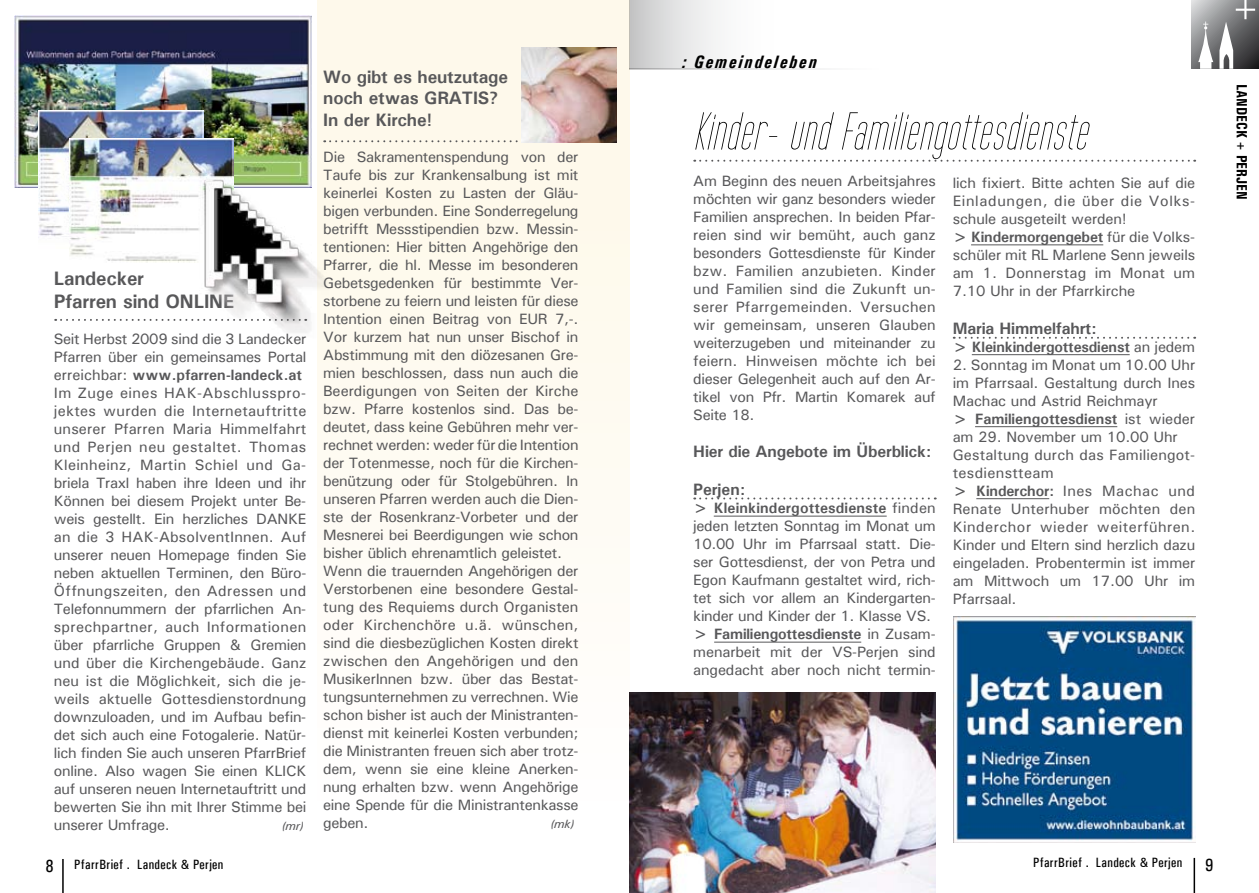
<style>
.page{position:relative;width:1259px;height:893px;background:#fff}
.page>*{position:absolute;margin:0;border:0;box-sizing:border-box;transform-origin:0 0}
.t1{font:italic 54px "Tall Films";letter-spacing:.02em;color:#000}
.t2{font:700 19.5px/23.4px "Univers";letter-spacing:-.01em;color:#58585a}
.t3{font:700 18px/21.6px "Univers";letter-spacing:-.01em;color:#58585a}
.t4{font:italic 700 condensed 18px "Univers";letter-spacing:.1em;color:#000}
.t5{font:700 16.5px "Univers";letter-spacing:-.01em;color:#58585a}
.t6{font:500 15px/18px "Univers";letter-spacing:-.02em;color:#58585a}
.t7{font:700 15px "Univers";letter-spacing:-.01em;color:#58585a}
.t8{font:700 condensed 15px "Univers";color:#000}
.t9{font:500 condensed 13.5px "Univers";letter-spacing:.03em;color:#000}
.t10{font:italic 500 12px "Univers";color:#58585a}
.s1{font-weight:700}
.s2{font-weight:500}
</style>
<div class="page">
<div style="left:317px;top:0;width:312px;height:804px;background:#fefaf1"></div>
<svg style="left:1191px;top:0;width:68px;height:69px;background:#8c8d8f"></svg>
<hr style="left:62px;top:859px;width:2px;height:34px;background:#000">
<hr style="left:1193px;top:858px;width:2px;height:35px;background:#000">
<svg style="left:694px;top:160px;width:501px;height:2px"></svg>
<hr style="left:714px;top:516px;width:172px;height:1px;background:#58585a">
<hr style="left:714px;top:642px;width:147px;height:1px;background:#58585a">
<div style="left:629px;top:0;width:150px;height:68px;background:linear-gradient(to right,#cdcdce,#fff)"></div>
<svg style="left:629px;top:68px;width:192px;height:2px"></svg>
<hr style="left:971px;top:244px;width:132px;height:1px;background:#58585a">
<hr style="left:972px;top:354px;width:157px;height:1px;background:#58585a">
<hr style="left:975px;top:426px;width:142px;height:1px;background:#58585a">
<hr style="left:976px;top:498px;width:73px;height:1px;background:#58585a">
<svg style="left:324px;top:140px;width:194px;height:2px"></svg>
<img style="left:14px;top:16px;width:298px;height:171px">
<img style="left:38px;top:110px;width:165px;height:127px">
<img style="left:629px;top:692px;width:306px;height:201px">
<img style="left:69px;top:138px;width:165px;height:124px">
<img style="left:200px;top:174px;width:127px;height:159px">
<svg style="left:55px;top:319px;width:251px;height:2px"></svg>
<img style="left:522px;top:47px;width:95px;height:95px">
<svg style="left:694px;top:497px;width:241px;height:2px"></svg>
<svg style="left:953px;top:337px;width:242px;height:2px"></svg>
<img style="left:953px;top:617px;width:242px;height:226px">
<h2 class="t2" style="left:54px;top:266px;width:182px">Landecker<br>Pfarren sind ONLINE</h2>
<p class="t6" style="left:54px;top:329px;width:254px">Seit Herbst 2009 sind die 3 Landecker Pfarren über ein gemeinsames Portal erreichbar: <span class="s1">www.pfarren-landeck.at </span>Im Zuge eines HAK-Abschlusspro&shy;jektes wurden die Internetauftritte unserer Pfarren Maria Himmelfahrt und Perjen neu gestaltet. Thomas Kleinheinz, Martin Schiel und Ga&shy;briela Traxl haben ihre Ideen und ihr Können bei diesem Projekt unter Be&shy;weis gestellt. Ein herzliches DANKE an die 3 HAK-AbsolventInnen. Auf unserer neuen Homepage finden Sie neben aktuellen Terminen, den Büro-Öffnungszeiten, den Adressen und Telefonnummern der pfarrlichen An&shy;sprechpartner, auch Informationen über pfarrliche Gruppen &amp; Gremien und über die Kirchengebäude. Ganz neu ist die Möglichkeit, sich die je&shy;weils aktuelle Gottesdienstordnung downzuloaden, und im Aufbau befin&shy;det sich auch eine Fotogalerie. Natür&shy;lich finden Sie auch unseren PfarrBrief online. Also wagen Sie einen KLICK auf unseren neuen Internetauftritt und bewerten Sie ihn mit Ihrer Stimme bei unserer Umfrage.</p>
<p class="t10" style="left:282px;top:818px;width:23px">(mr)</p>
<p class="t3" style="left:323px;top:65px;width:186px">Wo gibt es heutzutage noch etwas GRATIS?<br>In der Kirche!</p>
<p class="t6" style="left:323px;top:147px;width:257px">Die Sakramentenspendung von der Taufe bis zur Krankensalbung ist mit keinerlei Kosten zu Lasten der Gläu&shy;bigen verbunden. Eine Sonderregelung betrifft Messstipendien bzw. Messin&shy;tentionen: Hier bitten Angehörige den Pfarrer, die hl. Messe im besonderen Gebetsgedenken für bestimmte Ver&shy;storbene zu feiern und leisten für diese Intention einen Beitrag von EUR 7,-.<br>Vor kurzem hat nun unser Bischof in Abstimmung mit den diözesanen Gre&shy;mien beschlossen, dass nun auch die Beerdigungen von Seiten der Kirche bzw. Pfarre kostenlos sind. Das be&shy;deutet, dass keine Gebühren mehr ver&shy;rechnet werden: weder für die Intention der Totenmesse, noch für die Kirchen&shy;benützung oder für Stolgebühren. In unseren Pfarren werden auch die Dien&shy;ste der Rosenkranz-Vorbeter und der Mesnerei bei Beerdigungen wie schon bisher üblich ehrenamtlich geleistet.<br>Wenn die trauernden Angehörigen der Verstorbenen eine besondere Gestal&shy;tung des Requiems durch Organisten oder Kirchenchöre u.ä. wünschen, sind die diesbezüglichen Kosten direkt zwischen den Angehörigen und den MusikerInnen bzw. über das Bestat&shy;tungsunternehmen zu verrechnen. Wie schon bisher ist auch der Ministranten&shy;dienst mit keinerlei Kosten verbunden; die Ministranten freuen sich aber trotz&shy;dem, wenn sie eine kleine Anerken&shy;nung erhalten bzw. wenn Angehörige eine Spende für die Ministrantenkasse geben.</p>
<p class="t10" style="left:550px;top:816px;width:26px">(mk)</p>
<p class="t4" style="left:682px;top:51px;width:136px">: Gemeindeleben</p>
<h1 class="t1" style="left:693px;top:106px;width:395px">Kinder- und Familiengottesdienste</h1>
<p class="t6" style="left:693px;top:171px;width:244px;text-align:justify">Am Beginn des neuen Arbeitsjahres möchten wir ganz besonders wieder Familien ansprechen. In beiden Pfar&shy;reien sind wir bemüht, auch ganz besonders Gottesdienste für Kinder bzw. Familien anzubieten. Kinder und Familien sind die Zukunft un&shy;serer Pfarrgemeinden. Versuchen wir gemeinsam, unseren Glauben weiterzugeben und miteinander zu feiern. Hinweisen möchte ich bei dieser Gelegenheit auch auf den Ar&shy;tikel von Pfr. Martin Komarek auf Seite 18.</p>
<p class="t5" style="left:693px;top:441px;width:239px">Hier die Angebote im Überblick:</p>
<p class="t5" style="left:693px;top:479px;width:54px">Perjen:</p>
<p class="t6" style="left:693px;top:499px;width:244px"><span class="s1">&gt; Kleinkindergottesdienste</span> finden jeden letzten Sonntag im Monat um 10.00 Uhr im Pfarrsaal statt. Die&shy;ser Gottesdienst, der von Petra und Egon Kaufmann gestaltet wird, rich&shy;tet sich vor allem an Kindergarten&shy;kinder und Kinder der 1. Klasse VS. <span class="s1">&gt; Familiengottesdienste</span> in Zusam&shy;menarbeit mit der VS-Perjen sind angedacht aber noch nicht termin-</p>
<p class="t6" style="left:952px;top:173px;width:244px">lich fixiert. Bitte achten Sie auf die<br>Einladungen, die über die Volks&shy;schule ausgeteilt werden!<br><span class="s1">&gt; Kindermorgengebet</span> für die Volks&shy;schüler mit RL Marlene Senn jeweils am 1. Donnerstag im Monat um<br>7.10 Uhr in der Pfarrkirche</p>
<p class="t5" style="left:952px;top:317px;width:145px">Maria Himmelfahrt:</p>
<p class="t7" style="left:952px;top:337px;width:244px">&gt; Kleinkindergottesdienst <span class="s2">an jedem</span></p>
<p class="t6" style="left:952px;top:355px;width:244px">2. Sonntag im Monat um 10.00 Uhr im Pfarrsaal. Gestaltung durch Ines<br>Machac und Astrid Reichmayr<br><span class="s1">&gt; Familiengottesdienst</span> ist wieder am 29. November um 10.00 Uhr<br>Gestaltung durch das Familiengot&shy;tesdienstteam<br><span class="s1">&gt; Kinderchor:</span> Ines Machac und<br>Renate Unterhuber möchten den<br>Kinderchor wieder weiterführen.<br>Kinder und Eltern sind herzlich dazu eingeladen. Probentermin ist immer am Mittwoch um 17.00 Uhr im<br>Pfarrsaal.</p>
<p class="t9" style="left:74px;top:856px;width:151px">PfarrBrief . Landeck &amp; Perjen</p>
<p class="t9" style="left:1033px;top:855px;width:151px">PfarrBrief . Landeck &amp; Perjen</p>
<p class="t8" style="left:1251px;top:84px;width:117px;rotate:90deg">LANDECK + PERJEN</p>
</div>
